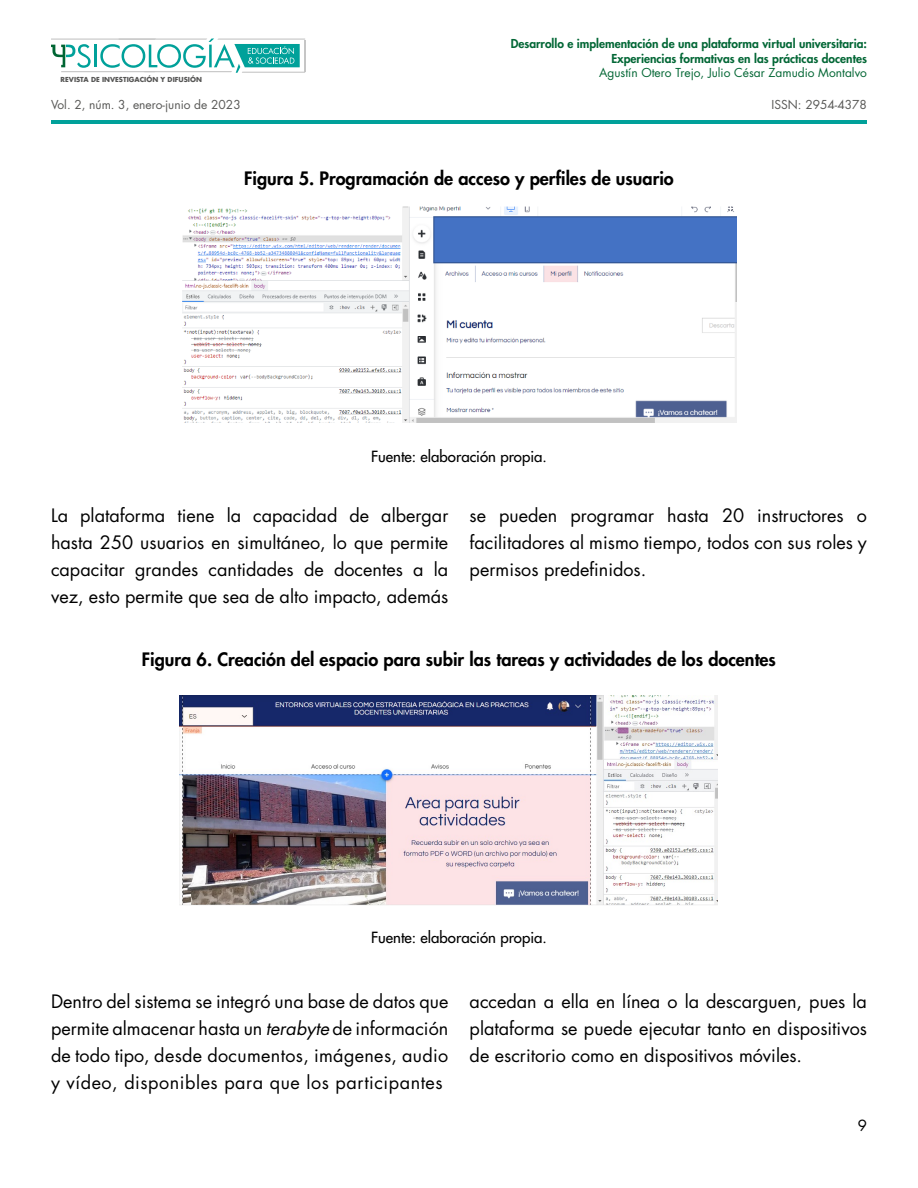
<style>
.page{position:relative;width:918px;height:1188px;background:#fff}
.page>*{position:absolute;margin:0;border:0;box-sizing:border-box;transform-origin:0 0}
.t1{font:18px/27px "Futura Std";color:#000;text-align:justify}
.t2{font:800 18px "Futura Std";color:#000}
.t3{font:500 15px "Futura Std";color:#000}
.t4{font:15px "Futura Std";color:#000}
.t5{font:800 12px/14.4px "Futura Std";color:#036736;text-align:right}
.t6{font:12px "Futura Std";color:#585856}
.t7{font:12px "Futura Std";color:#046735}
.t8{font:700 6.75px "Futura Std";color:#575756}
.s1{font-style:italic}
</style>
<div class="page">
<svg style="left:51px;top:39px;width:254px;height:34px"></svg>
<hr style="left:51px;top:120px;width:816px;height:4px;background:#00a19a">
<img style="left:182px;top:207px;width:554px;height:216px">
<img style="left:180px;top:696px;width:537px;height:210px">
<p class="t8" style="left:61px;top:75px;width:143px">REVISTA DE INVESTIGACIÓN Y DIFUSIÓN</p>
<p class="t6" style="left:51px;top:97px;width:191px">Vol. 2, núm. 3, enero-junio de 2023</p>
<p class="t5" style="left:511px;top:37px;width:358px">Desarrollo e implementación de una plataforma virtual universitaria:<br>Experiencias formativas en las prácticas docentes</p>
<p class="t7" style="left:599px;top:65px;width:269px">Agustín Otero Trejo, Julio César Zamudio Montalvo</p>
<p class="t6" style="left:772px;top:97px;width:97px">ISSN: 2954-4378</p>
<p class="t2" style="left:244px;top:167px;width:431px">Figura 5. Programación de acceso y perfiles de usuario</p>
<p class="t3" style="left:371px;top:447px;width:177px">Fuente: elaboración propia.</p>
<p class="t1" style="left:51px;top:502px;width:399px">La plataforma tiene la capacidad de albergar hasta 250 usuarios en simultáneo, lo que permite capacitar grandes cantidades de docentes a la vez, esto permite que sea de alto impacto, además</p>
<p class="t1" style="left:470px;top:502px;width:399px">se pueden programar hasta 20 instructores o facilitadores al mismo tiempo, todos con sus roles y permisos predefinidos.</p>
<p class="t2" style="left:142px;top:648px;width:636px">Figura 6. Creación del espacio para subir las tareas y actividades de los docentes</p>
<p class="t3" style="left:371px;top:928px;width:177px">Fuente: elaboración propia.</p>
<p class="t1" style="left:51px;top:988px;width:399px">Dentro del sistema se integró una base de datos que permite almacenar hasta un <span class="s1">terabyte</span> de información de todo tipo, desde documentos, imágenes, audio y vídeo, disponibles para que los participantes</p>
<p class="t1" style="left:470px;top:988px;width:399px">accedan a ella en línea o la descarguen, pues la plataforma se puede ejecutar tanto en dispositivos de escritorio como en dispositivos móviles.</p>
<p class="t4" style="left:858px;top:1116px;width:11px">9</p>
</div>
